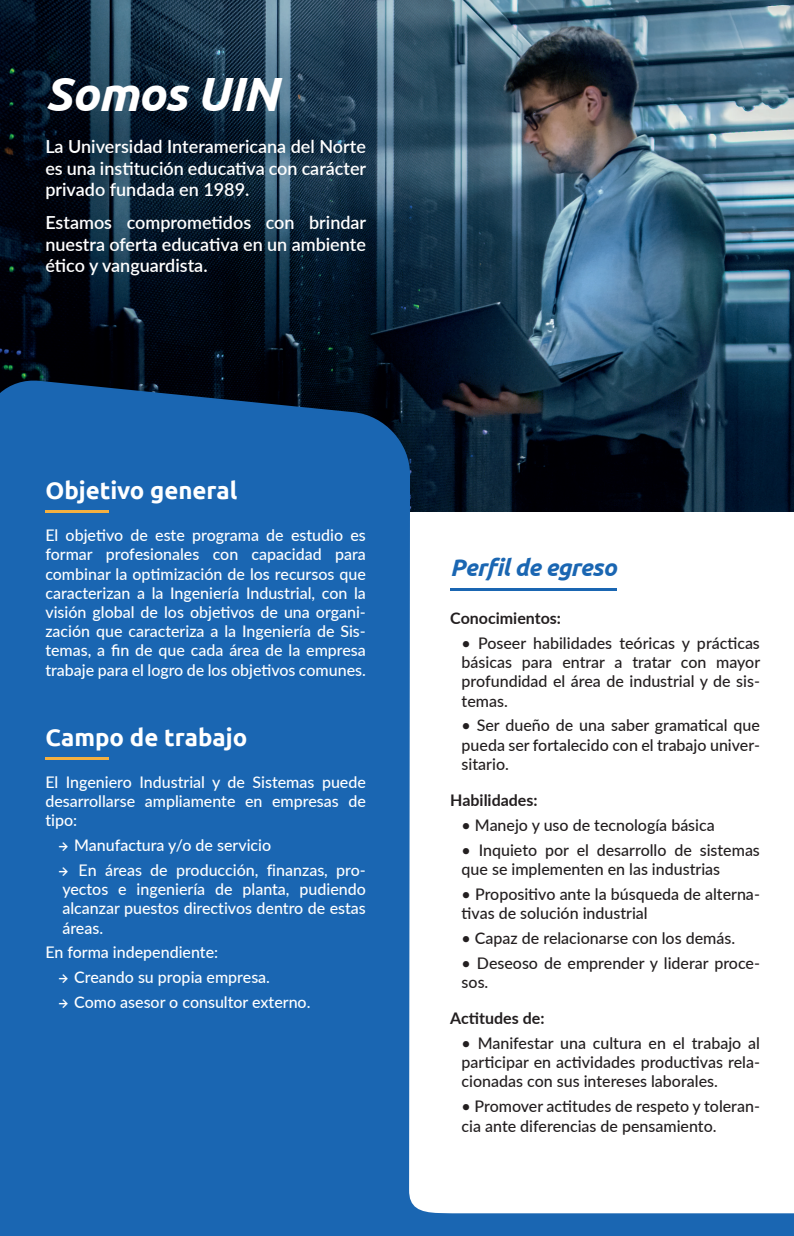
<style>
.page{position:relative;width:794px;height:1236px;background:#fff}
.page>*{position:absolute;margin:0;border:0;box-sizing:border-box;transform-origin:0 0}
.t1{font:italic 700 48px "Ubuntu";letter-spacing:-.02em;color:#fff}
.t2{font:700 24px "Ubuntu";color:#fff}
.t3{font:italic 700 24px "Ubuntu";letter-spacing:-.025em;color:#1a66b2}
.t4{font:600 18px/21.6px "Lato";color:#fff;text-align:justify}
.t5{font:500 16px/19.2px "Lato";color:#fff;text-align:justify}
.t6{font:500 16px/19.2px "Lato";color:#231f20}
.t7{font:700 16px "Lato";color:#231f20}
.s1{font-family:"Allumi Std";font-weight:400}
.s2{font-weight:400}
</style>
<div class="page">
<img style="left:0;top:0;width:794px;height:511px">
<div style="left:0;top:378px;width:410px;height:858px;background:#1a66b2"></div>
<svg style="left:368px;top:1148px;width:426px;height:88px"></svg>
<hr style="left:45px;top:510px;width:64px;height:3px;background:#f4b040">
<hr style="left:45px;top:757px;width:64px;height:3px;background:#f4b040">
<hr style="left:450px;top:588px;width:167px;height:3px;background:#1a66b2">
<p class="t1" style="left:45px;top:64px;width:234px">Somos UIN</p>
<p class="t4" style="left:45px;top:135px;width:322px">La Universidad Interamericana del Norte es una institución educativa con carácter privado fundada en 1989.</p>
<p class="t4" style="left:45px;top:211px;width:322px">Estamos comprometidos con brindar nuestra oferta educativa en un ambiente ético y vanguardista.</p>
<p class="t2" style="left:45px;top:476px;width:193px">Objetivo general</p>
<p class="t5" style="left:45px;top:525px;width:322px">El objetivo de este programa de estudio es formar profesionales con capacidad para combinar la optimización de los recursos que caracterizan a la Ingeniería Industrial, con la visión global de los objetivos de una organi&shy;zación que caracteriza a la Ingeniería de Sis&shy;temas, a fin de que cada área de la empresa trabaje para el logro de los objetivos comunes.</p>
<p class="t2" style="left:45px;top:722px;width:203px">Campo de trabajo</p>
<p class="t5" style="left:45px;top:772px;width:322px">El Ingeniero Industrial y de Sistemas puede desarrollarse ampliamente en empresas de tipo:</p>
<p class="t5" style="left:57px;top:835px;width:216px"><span class="s1">→</span> Manufactura y/o de servicio</p>
<p class="t5" style="left:62px;top:860px;width:305px;text-indent:-6px"><span class="s1">→</span> <span class="s2">E</span>n áreas de producción, finanzas, pro&shy;yectos e ingeniería de planta, pudiendo alcanzar puestos directivos dentro de estas áreas.</p>
<p class="t5" style="left:45px;top:942px;width:174px">En forma independiente:</p>
<p class="t5" style="left:57px;top:967px;width:215px"><span class="s1">→</span> Creando su propia empresa.</p>
<p class="t5" style="left:57px;top:992px;width:255px"><span class="s1">→</span> Como asesor o consultor externo.</p>
<p class="t3" style="left:450px;top:553px;width:168px">Perfil de egreso</p>
<p class="t7" style="left:450px;top:606px;width:112px">Conocimientos:</p>
<p class="t6" style="left:461px;top:633px;width:300px;text-align:justify">• Poseer habilidades teóricas y prácticas básicas para entrar a tratar con mayor profundidad el área de industrial y de sis&shy;temas.</p>
<p class="t6" style="left:461px;top:715px;width:300px;text-align:justify">• Ser dueño de una saber gramatical que pueda ser fortalecido con el trabajo univer&shy;sitario.</p>
<p class="t7" style="left:450px;top:788px;width:89px">Habilidades:</p>
<p class="t6" style="left:461px;top:815px;width:255px">• Manejo y uso de tecnología básica</p>
<p class="t6" style="left:461px;top:840px;width:300px">• Inquieto por el desarrollo de sistemas que se implementen en las industrias</p>
<p class="t6" style="left:461px;top:884px;width:300px">• Propositivo ante la búsqueda de alterna&shy;tivas de solución industrial</p>
<p class="t6" style="left:461px;top:928px;width:275px">• Capaz de relacionarse con los demás.</p>
<p class="t6" style="left:461px;top:953px;width:300px">• Deseoso de emprender y liderar proce&shy;sos.</p>
<p class="t7" style="left:450px;top:1007px;width:96px">Actitudes de:</p>
<p class="t6" style="left:461px;top:1033px;width:300px;text-align:justify">• Manifestar una cultura en el trabajo al participar en actividades productivas rela&shy;cionadas con sus intereses laborales.</p>
<p class="t6" style="left:461px;top:1096px;width:300px">• Promover actitudes de respeto y toleran&shy;cia ante diferencias de pensamiento.</p>
</div>
